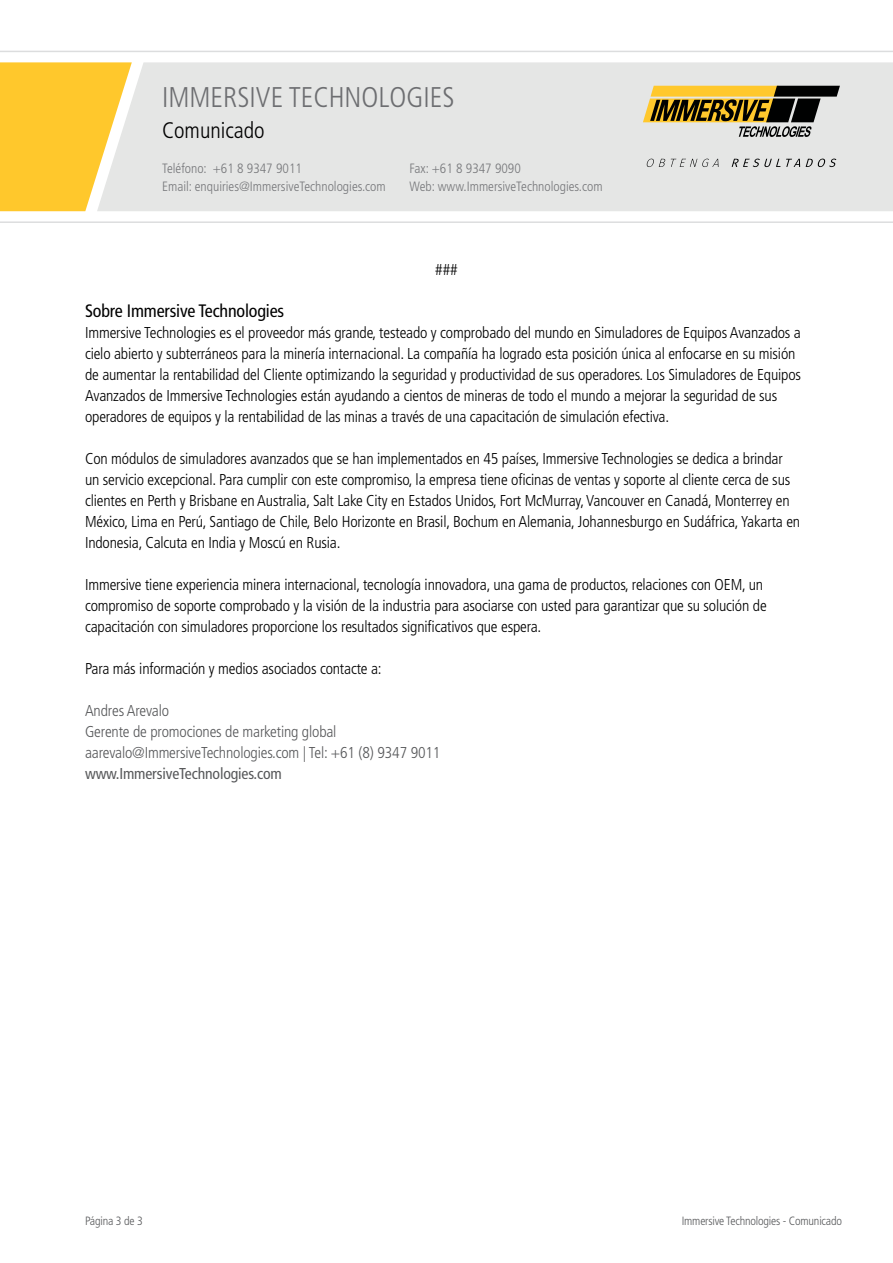
<style>
.page{position:relative;width:893px;height:1263px;background:#fff}
.page>*{position:absolute;margin:0;border:0;box-sizing:border-box;transform-origin:0 0}
.t1{font:300 condensed 28.5px "Frutiger LT Std";color:#6d6e71}
.t2{font:300 condensed 22.5px "Frutiger LT Std";color:#000}
.t3{font:condensed 18px "Frutiger LT Std";letter-spacing:-.01em;color:#000}
.t4{font:300 condensed 15.75px/21px "Frutiger LT Std";letter-spacing:-.01em;color:#000}
.t5{font:300 condensed 15.75px/21px "Frutiger LT Std";letter-spacing:-.01em;color:#58595b}
.t6{font:condensed 15.75px "Frutiger LT Std";letter-spacing:-.01em;color:#58595b}
.t7{font:300 condensed 13.5px "Frutiger LT Std";color:#77787b}
.t8{font:300 condensed 12px "Frutiger LT Std";letter-spacing:-.015em;color:#58595b}
</style>
<div class="page">
<div style="left:0;top:62px;width:97px;height:149px;background:#ffc82c"></div>
<div style="left:97px;top:62px;width:796px;height:149px;background:#e5e6e5"></div>
<hr style="left:0;top:51px;width:893px;height:1px;background:#dcddde">
<hr style="left:0;top:221px;width:893px;height:2px;background:#dcddde">
<svg style="left:643px;top:86px;width:197px;height:51px;background:#998b60"></svg>
<svg style="left:646px;top:159px;width:19px;height:8px"></svg>
<svg style="left:671px;top:159px;width:47px;height:8px"></svg>
<svg style="left:732px;top:159px;width:68px;height:8px"></svg>
<svg style="left:806px;top:159px;width:30px;height:8px"></svg>
<h1 class="t1" style="left:162px;top:81px;width:294px">IMMERSIVE TECHNOLOGIES</h1>
<h2 class="t2" style="left:162px;top:118px;width:104px">Comunicado</h2>
<p class="t7" style="left:162px;top:161px;width:141px">Teléfono: +61 8 9347 9011</p>
<p class="t7" style="left:410px;top:161px;width:113px">Fax: +61 8 9347 9090</p>
<p class="t7" style="left:162px;top:179px;width:225px">Email: enquiries@ImmersiveTechnologies.com</p>
<p class="t7" style="left:410px;top:179px;width:194px">Web: www.ImmersiveTechnologies.com</p>
<h2 class="t2" style="left:162px;top:118px;width:121px">Media Release</h2>
<p class="t7" style="left:162px;top:161px;width:131px">Phone: +61 8 9347 9016</p>
<p class="t4" style="left:435px;top:260px;width:24px">###</p>
<p class="t3" style="left:85px;top:301px;width:201px">Sobre Immersive Technologies</p>
<p class="t4" style="left:85px;top:323px;width:717px">Immersive Technologies es el proveedor más grande, testeado y comprobado del mundo en Simuladores de Equipos Avanzados a cielo abierto y subterráneos para la minería internacional. La compañía ha logrado esta posición única al enfocarse en su misión de aumentar la rentabilidad del Cliente optimizando la seguridad y productividad de sus operadores. Los Simuladores de Equipos Avanzados de Immersive Technologies están ayudando a cientos de mineras de todo el mundo a mejorar la seguridad de sus operadores de equipos y la rentabilidad de las minas a través de una capacitación de simulación efectiva.</p>
<p class="t4" style="left:85px;top:449px;width:717px">Con módulos de simuladores avanzados que se han implementados en 45 países, Immersive Technologies se dedica a brindar un servicio excepcional. Para cumplir con este compromiso, la empresa tiene oficinas de ventas y soporte al cliente cerca de sus clientes en Perth y Brisbane en Australia, Salt Lake City en Estados Unidos, Fort McMurray, Vancouver en Canadá, Monterrey en México, Lima en Perú, Santiago de Chile, Belo Horizonte en Brasil, Bochum en Alemania, Johannesburgo en Sudáfrica, Yakarta en Indonesia, Calcuta en India y Moscú en Rusia.</p>
<p class="t4" style="left:85px;top:575px;width:683px">Immersive tiene experiencia minera internacional, tecnología innovadora, una gama de productos, relaciones con OEM, un compromiso de soporte comprobado y la visión de la industria para asociarse con usted para garantizar que su solución de capacitación con simuladores proporcione los resultados significativos que espera.</p>
<p class="t4" style="left:85px;top:659px;width:298px">Para más información y medios asociados contacte a:</p>
<p class="t5" style="left:85px;top:701px;width:357px">Andres Arevalo<br>Gerente de promociones de marketing global aarevalo@ImmersiveTechnologies.com | Tel: +61 (8) 9347 9011</p>
<p class="t6" style="left:85px;top:765px;width:198px">www.ImmersiveTechnologies.com</p>
<p class="t8" style="left:85px;top:1214px;width:59px">Página 3 de 3</p>
<p class="t8" style="left:682px;top:1214px;width:162px">Immersive Technologies - Comunicado</p>
</div>
